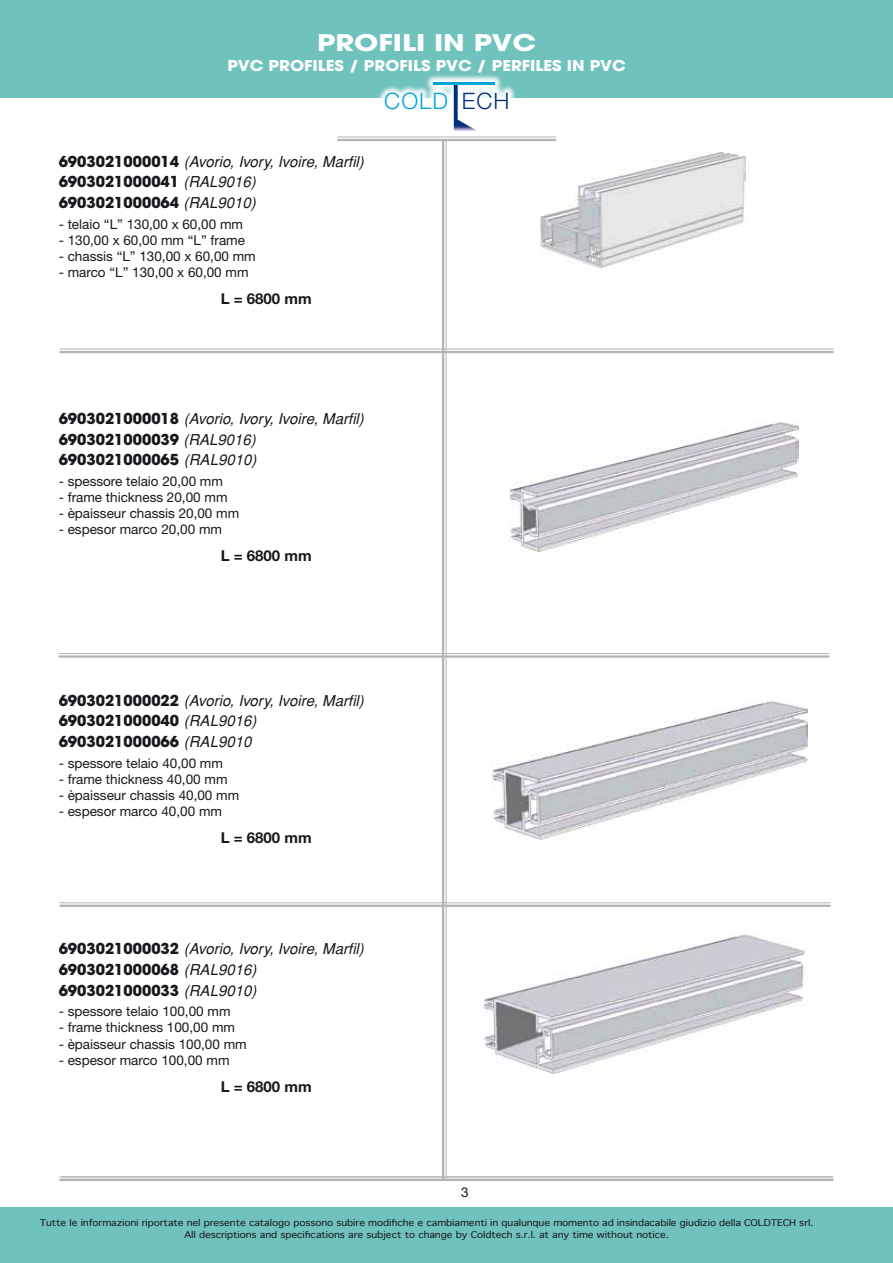
<style>
.page{position:relative;width:893px;height:1263px;background:#fff}
.page>*{position:absolute;margin:0;border:0;box-sizing:border-box;transform-origin:0 0}
.t1{font:700 22.8px "Avant Garde";color:#fff;scale:1.25 1}
.t2{font:300 22.65px "Helvetica Neue";letter-spacing:.05em;color:#00a5db}
.t3{font:700 15px/20.7px "Avant Garde";color:#1a171c}
.t4{font:italic 15px "Helvetica";color:#1a171c}
.t5{font:700 15px "Helvetica Neue";color:#1a171c}
.t6{font:700 14.85px "Avant Garde";color:#fff;scale:1.11 1}
.t7{font:13.5px "Helvetica Neue";color:#1a171c}
.t8{font:8.85px/12px "Geneva";letter-spacing:-.01em;color:#1a171c;text-align:center;scale:1.13 1}
.s1{font-family:"Avant Garde";font-weight:700;font-style:normal}
.s2{font-family:"Helvetica";font-weight:400;font-style:italic}
.s3{color:#002f79}
</style>
<div class="page">
<hr style="left:446px;top:139px;width:1px;height:1041px;background:#b1b3b4">
<hr style="left:442px;top:139px;width:2px;height:1041px;background:#b1b3b4">
<hr style="left:60px;top:349px;width:773px;height:1px;background:#b1b3b4">
<hr style="left:60px;top:351px;width:773px;height:2px;background:#b1b3b4">
<hr style="left:60px;top:1176px;width:773px;height:1px;background:#b1b3b4">
<hr style="left:60px;top:1179px;width:773px;height:2px;background:#b1b3b4">
<div style="left:0;top:0;width:893px;height:98px;background:#70c3bd"></div>
<img style="left:539px;top:152px;width:207px;height:116px">
<img style="left:509px;top:422px;width:290px;height:130px">
<img style="left:491px;top:701px;width:316px;height:138px">
<div style="left:0;top:1208px;width:893px;height:55px;background:#70c3bd"></div>
<hr style="left:58px;top:653px;width:771px;height:1px;background:#b1b3b4">
<hr style="left:58px;top:655px;width:771px;height:3px;background:#b1b3b4">
<hr style="left:60px;top:902px;width:770px;height:1px;background:#b1b3b4">
<hr style="left:60px;top:905px;width:770px;height:2px;background:#b1b3b4">
<img style="left:483px;top:932px;width:323px;height:141px">
<div style="left:377px;top:74px;width:139px;height:66px;background:#fff;opacity:.95"></div>
<svg style="left:436px;top:84px;width:43px;height:48px"></svg>
<hr style="left:433px;top:82px;width:61px;height:2px;background:#00a5db">
<hr style="left:337px;top:137px;width:219px;height:1px;background:#b1b3b4">
<hr style="left:337px;top:139px;width:219px;height:2px;background:#b1b3b4">
<h1 class="t1" style="left:317px;top:28px;width:177px">PROFILI IN PVC</h1>
<p class="t6" style="left:227px;top:56px;width:360px">PVC PROFILES / PROFILS PVC / PERFILES IN PVC</p>
<p class="t4" style="left:59px;top:152px;width:307px"><span class="s1">6903021000014</span> (Avorio, Ivory, Ivoire, Marfil)</p>
<p class="t3" style="left:59px;top:171px;width:199px">6903021000041 <span class="s2">(RAL9016)<br></span>6903021000064 <span class="s2">(RAL9010)</span></p>
<p class="t7" style="left:59px;top:216px;width:186px">- telaio “L” 130,00 x 60,00 mm</p>
<p class="t7" style="left:59px;top:232px;width:188px">- 130,00 x 60,00 mm “L” frame</p>
<p class="t7" style="left:59px;top:248px;width:199px">- chassis “L” 130,00 x 60,00 mm</p>
<p class="t7" style="left:59px;top:264px;width:191px">- marco “L” 130,00 x 60,00 mm</p>
<p class="t5" style="left:221px;top:290px;width:92px">L = 6800 mm</p>
<h2 class="t2" style="left:384px;top:87px;width:127px">COLD <span class="s3">ECH</span></h2>
<p class="t4" style="left:59px;top:410px;width:307px"><span class="s1">6903021000018</span> (Avorio, Ivory, Ivoire, Marfil)</p>
<p class="t3" style="left:59px;top:429px;width:199px">6903021000039 <span class="s2">(RAL9016)<br></span>6903021000065 <span class="s2">(RAL9010)</span></p>
<p class="t7" style="left:59px;top:473px;width:166px">- spessore telaio 20,00 mm</p>
<p class="t7" style="left:59px;top:489px;width:170px">- frame thickness 20,00 mm</p>
<p class="t7" style="left:59px;top:505px;width:182px">- èpaisseur chassis 20,00 mm</p>
<p class="t7" style="left:59px;top:522px;width:165px">- espesor marco 20,00 mm</p>
<p class="t5" style="left:221px;top:547px;width:92px">L = 6800 mm</p>
<p class="t4" style="left:59px;top:691px;width:307px"><span class="s1">6903021000022</span> (Avorio, Ivory, Ivoire, Marfil)</p>
<p class="t3" style="left:59px;top:710px;width:199px">6903021000040 <span class="s2">(RAL9016)<br></span>6903021000066 <span class="s2">(RAL9010</span></p>
<p class="t7" style="left:59px;top:755px;width:166px">- spessore telaio 40,00 mm</p>
<p class="t7" style="left:59px;top:771px;width:170px">- frame thickness 40,00 mm</p>
<p class="t7" style="left:59px;top:787px;width:182px">- èpaisseur chassis 40,00 mm</p>
<p class="t7" style="left:59px;top:803px;width:165px">- espesor marco 40,00 mm</p>
<p class="t5" style="left:221px;top:828px;width:92px">L = 6800 mm</p>
<p class="t4" style="left:59px;top:940px;width:307px"><span class="s1">6903021000032</span> (Avorio, Ivory, Ivoire, Marfil)</p>
<p class="t3" style="left:59px;top:959px;width:199px">6903021000068 <span class="s2">(RAL9016)<br></span>6903021000033 <span class="s2">(RAL9010)</span></p>
<p class="t7" style="left:59px;top:1003px;width:173px">- spessore telaio 100,00 mm</p>
<p class="t7" style="left:59px;top:1019px;width:178px">- frame thickness 100,00 mm</p>
<p class="t7" style="left:59px;top:1036px;width:190px">- èpaisseur chassis 100,00 mm</p>
<p class="t7" style="left:59px;top:1052px;width:172px">- espesor marco 100,00 mm</p>
<p class="t5" style="left:221px;top:1077px;width:92px">L = 6800 mm</p>
<p class="t7" style="left:461px;top:1184px;width:9px">3</p>
<p class="t8" style="left:40px;top:1216px;width:686px">Tutte le informazioni riportate nel presente catalogo possono subire modifiche e cambiamenti in qualunque momento ad insindacabile giudizio della COLDTECH srl.<br>All descriptions and specifications are subject to change by Coldtech s.r.l. at any time without notice.</p>
</div>
